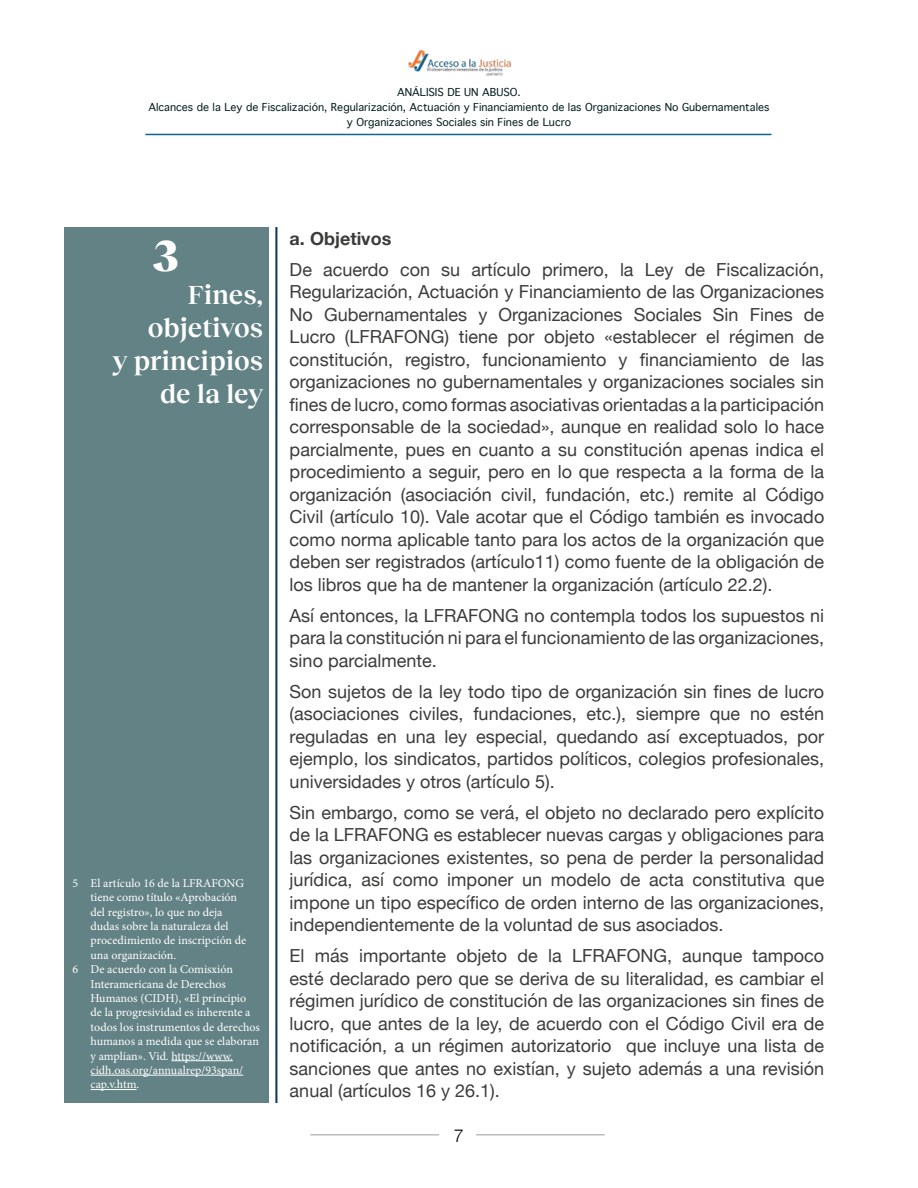
<style>
.page{position:relative;width:918px;height:1188px;background:#fff}
.page>*{position:absolute;margin:0;border:0;box-sizing:border-box;transform-origin:0 0}
.t1{font:800 45px "Reckless Neue";color:#fff}
.t2{font:600 27px/33px "Reckless Neue";color:#fff;text-align:right}
.t3{font:18px/22.5px "Helvetica Neue";color:#3c3c3b;text-align:justify}
.t4{font:700 18px "Helvetica Neue";color:#3c3c3b}
.t5{font:300 18px "Helvetica Neue";color:#000}
.t6{font:12px "Minion Pro";color:#fff}
.t7{font:10.5px/15px "Thonburi";color:#031b1d;text-align:center}
</style>
<div class="page">
<hr style="left:310px;top:1134px;width:129px;height:1px;background:#9d9d9c">
<hr style="left:476px;top:1134px;width:129px;height:1px;background:#9d9d9c">
<img style="left:408px;top:50px;width:103px;height:26px">
<hr style="left:145px;top:134px;width:627px;height:1px;background:#116690">
<hr style="left:275px;top:227px;width:2px;height:876px;background:#123859">
<div style="left:64px;top:227px;width:205px;height:876px;background:#638285"></div>
<hr style="left:171px;top:1060px;width:62px;height:1px;background:#fff">
<hr style="left:91px;top:1075px;width:152px;height:1px;background:#fff">
<hr style="left:91px;top:1089px;width:46px;height:1px;background:#fff">
<p class="t7" style="left:148px;top:85px;width:623px">ANÁLISIS DE UN ABUSO.<br>Alcances de la Ley de Fiscalización, Regularización, Actuación y Financiamiento de las Organizaciones No Gubernamentales y Organizaciones Sociales sin Fines de Lucro</p>
<h1 class="t1" style="left:153px;top:222px;width:27px">3</h1>
<h2 class="t2" style="left:112px;top:276px;width:152px">Fines, objetivos<br>y principios de la ley</h2>
<p class="t6" style="left:73px;top:875px;width:173px">5 El artículo 16 de la LFRAFONG</p>
<p class="t6" style="left:91px;top:889px;width:148px">tiene como título «Aprobación</p>
<p class="t6" style="left:91px;top:904px;width:133px">del registro», lo que no deja</p>
<p class="t6" style="left:91px;top:918px;width:139px">dudas sobre la naturaleza del</p>
<p class="t6" style="left:91px;top:932px;width:157px">procedimiento de inscripción de</p>
<p class="t6" style="left:91px;top:947px;width:87px">una organización.</p>
<p class="t6" style="left:73px;top:961px;width:162px">6 De acuerdo con la Comisxión</p>
<p class="t6" style="left:91px;top:976px;width:137px">Interamericana de Derechos</p>
<p class="t6" style="left:91px;top:990px;width:157px">Humanos (CIDH), «El principio</p>
<p class="t6" style="left:91px;top:1004px;width:161px">de la progresividad es inherente a</p>
<p class="t6" style="left:91px;top:1019px;width:171px">todos los instrumentos de derechos</p>
<p class="t6" style="left:91px;top:1033px;width:170px">humanos a medida que se elaboran</p>
<p class="t6" style="left:91px;top:1048px;width:144px">y amplían». Vid. https://www.</p>
<p class="t6" style="left:91px;top:1062px;width:154px">cidh.oas.org/annualrep/93span/</p>
<p class="t6" style="left:91px;top:1076px;width:50px">cap.v.htm.</p>
<p class="t4" style="left:290px;top:224px;width:103px">a. Objetivos</p>
<p class="t3" style="left:290px;top:259px;width:536px">De acuerdo con su artículo primero, la Ley de Fiscalización, Regularización, Actuación y Financiamiento de las Organizaciones No Gubernamentales y Organizaciones Sociales Sin Fines de Lucro (LFRAFONG) tiene por objeto «establecer el régimen de constitución, registro, funcionamiento y financiamiento de las organizaciones no gubernamentales y organizaciones sociales sin fines de lucro, como formas asociativas orientadas a la participación corresponsable de la sociedad», aunque en realidad solo lo hace parcialmente, pues en cuanto a su constitución apenas indica el procedimiento a seguir, pero en lo que respecta a la forma de la organización (asociación civil, fundación, etc.) remite al Código Civil (artículo 10). Vale acotar que el Código también es invocado como norma aplicable tanto para los actos de la organización que deben ser registrados (artículo11) como fuente de la obligación de los libros que ha de mantener la organización (artículo 22.2).</p>
<p class="t3" style="left:290px;top:605px;width:536px">Así entonces, la LFRAFONG no contempla todos los supuestos ni para la constitución ni para el funcionamiento de las organizaciones, sino parcialmente.</p>
<p class="t3" style="left:290px;top:681px;width:536px">Son sujetos de la ley todo tipo de organización sin fines de lucro (asociaciones civiles, fundaciones, etc.), siempre que no estén reguladas en una ley especial, quedando así exceptuados, por ejemplo, los sindicatos, partidos políticos, colegios profesionales, universidades y otros (artículo 5).</p>
<p class="t3" style="left:290px;top:802px;width:536px">Sin embargo, como se verá, el objeto no declarado pero explícito de la LFRAFONG es establecer nuevas cargas y obligaciones para las organizaciones existentes, so pena de perder la personalidad jurídica, así como imponer un modelo de acta constitutiva que impone un tipo específico de orden interno de las organizaciones, independientemente de la voluntad de sus asociados.</p>
<p class="t3" style="left:290px;top:946px;width:536px">El más importante objeto de la LFRAFONG, aunque tampoco esté declarado pero que se deriva de su literalidad, es cambiar el régimen jurídico de constitución de las organizaciones sin fines de lucro, que antes de la ley, de acuerdo con el Código Civil era de notificación, a un régimen autorizatorio que incluye una lista de sanciones que antes no existían, y sujeto además a una revisión anual (artículos 16 y 26.1).</p>
<p class="t5" style="left:454px;top:1121px;width:12px">7</p>
</div>
